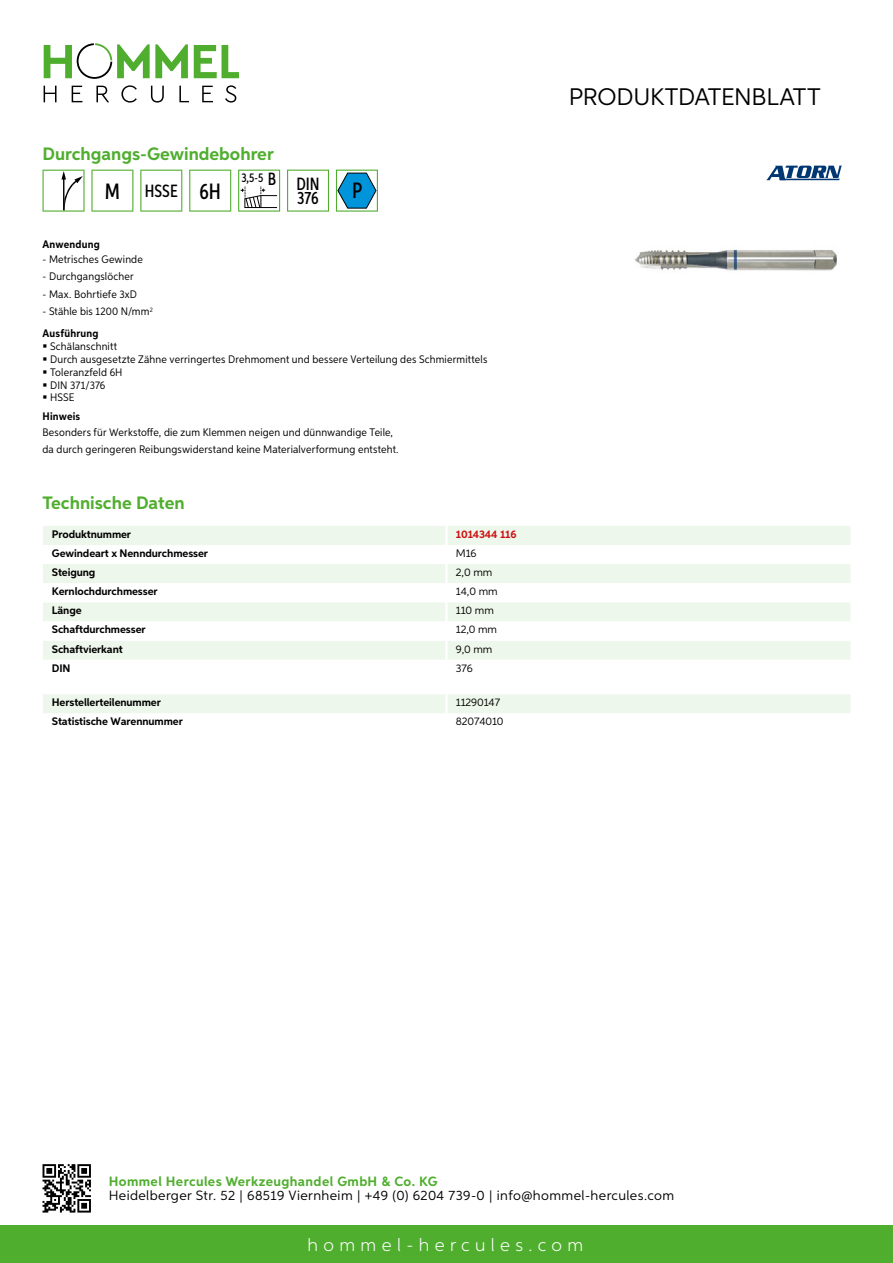
<style>
.page{position:relative;width:893px;height:1263px;background:#fff}
.page>*{position:absolute;margin:0;border:0;box-sizing:border-box;transform-origin:0 0}
.t1{font:24px "Aspira";letter-spacing:-.01em;color:#000}
.t2{font:500 22.2px "Aspira XX Nar";color:#000}
.t3{font:700 18px "Aspira";color:#50ae2f}
.t4{font:300 18px "Aspira";letter-spacing:.3em;color:#fff}
.t5{font:500 17.85px "Aspira XX Nar";color:#000}
.t6{font:13.5px "Aspira";letter-spacing:.03em;color:#000}
.t7{font:700 13.5px "Aspira";letter-spacing:.03em;color:#50ae2f}
.t8{font:500 12.6px "Aspira XX Nar";color:#000}
.t9{font:10.95px/12.8px "Aspira Nar";letter-spacing:.015em;color:#000}
.t10{font:700 10.95px "Aspira";letter-spacing:-.01em;color:#000}
.t11{font:10.95px "Aspira";letter-spacing:-.01em;color:#000}
.t12{font:700 10.95px "Aspira Nar";letter-spacing:.02em;color:#000}
.t13{font:700 10.95px "Aspira";letter-spacing:-.01em;color:#cd1013}
.s1{font-size:22.2px}
.s2{font-size:17.85px}
.s3{font-weight:700}
</style>
<div class="page">
<div style="left:0;top:1226px;width:893px;height:37px;background:#50ae2f"></div>
<svg style="left:43px;top:1164px;width:48px;height:48px"></svg>
<svg style="left:194px;top:45px;width:45px;height:33px"></svg>
<svg style="left:44px;top:43px;width:144px;height:36px"></svg>
<svg style="left:44px;top:86px;width:13px;height:16px"></svg>
<svg style="left:72px;top:86px;width:10px;height:16px"></svg>
<svg style="left:96px;top:86px;width:13px;height:16px"></svg>
<svg style="left:121px;top:85px;width:16px;height:18px"></svg>
<svg style="left:151px;top:86px;width:13px;height:17px"></svg>
<svg style="left:179px;top:86px;width:10px;height:16px"></svg>
<svg style="left:202px;top:86px;width:11px;height:16px"></svg>
<svg style="left:225px;top:85px;width:11px;height:18px"></svg>
<div style="left:43px;top:526px;width:807px;height:19px;background:#eef7eb"></div>
<svg style="left:43px;top:564px;width:807px;height:96px;fill:#eef7eb"></svg>
<hr style="left:445px;top:526px;width:3px;height:19px;background:#fff">
<hr style="left:445px;top:564px;width:3px;height:19px;background:#fff">
<hr style="left:445px;top:583px;width:3px;height:19px;background:#fff">
<hr style="left:445px;top:602px;width:3px;height:19px;background:#fff">
<hr style="left:445px;top:621px;width:3px;height:20px;background:#fff">
<hr style="left:445px;top:641px;width:3px;height:19px;background:#fff">
<div style="left:43px;top:694px;width:807px;height:19px;background:#eef7eb"></div>
<svg style="left:43px;top:170px;width:42px;height:42px"></svg>
<svg style="left:91px;top:170px;width:42px;height:42px"></svg>
<svg style="left:140px;top:170px;width:42px;height:42px"></svg>
<svg style="left:189px;top:170px;width:42px;height:42px"></svg>
<svg style="left:238px;top:170px;width:42px;height:42px"></svg>
<svg style="left:287px;top:170px;width:42px;height:42px"></svg>
<svg style="left:336px;top:170px;width:42px;height:42px"></svg>
<img style="left:634px;top:249px;width:203px;height:22px">
<svg style="left:766px;top:166px;width:76px;height:14px"></svg>
<h3 class="t3" style="left:43px;top:142px;width:233px">Durchgangs-Gewindebohrer</h3>
<h3 class="t5" style="left:105px;top:180px;width:118px"><span class="s1">M</span> HSSE <span class="s1">6H</span></h3>
<p class="t8" style="left:241px;top:169px;width:80px">3,5-5 <span class="s2">B DIN</span></p>
<h3 class="t5" style="left:297px;top:187px;width:23px">376</h3>
<h2 class="t2" style="left:352px;top:177px;width:12px">P</h2>
<p class="t12" style="left:43px;top:237px;width:59px">Anwendung</p>
<p class="t9" style="left:43px;top:252px;width:102px">- Metrisches Gewinde</p>
<p class="t9" style="left:43px;top:270px;width:93px">- Durchgangslöcher</p>
<p class="t9" style="left:43px;top:287px;width:96px">- Max. Bohrtiefe 3xD</p>
<p class="t9" style="left:43px;top:300px;width:112px;line-height:22.2px">- Stähle bis 1200 N/mm<sup>2<br></sup><span class="s3">Ausführung</span></p>
<p class="t9" style="left:50px;top:340px;width:439px">Schälanschnitt<br>Durch ausgesetzte Zähne verringertes Drehmoment und bessere Verteilung des Schmiermittels<br>Toleranzfeld 6H<br>DIN 371/376<br>HSSE</p>
<p class="t12" style="left:43px;top:410px;width:39px">Hinweis</p>
<p class="t9" style="left:43px;top:423px;width:357px;line-height:17.5px">Besonders für Werkstoffe, die zum Klemmen neigen und dünnwandige Teile, da durch geringeren Reibungswiderstand keine Materialverformung entsteht.</p>
<h3 class="t3" style="left:43px;top:492px;width:144px">Technische Daten</h3>
<p class="t10" style="left:52px;top:527px;width:81px">Produktnummer</p>
<p class="t13" style="left:456px;top:527px;width:62px">1014344 116</p>
<p class="t10" style="left:52px;top:546px;width:158px">Gewindeart x Nenndurchmesser</p>
<p class="t11" style="left:456px;top:546px;width:22px">M16</p>
<p class="t10" style="left:52px;top:565px;width:45px">Steigung</p>
<p class="t11" style="left:456px;top:565px;width:38px">2,0 mm</p>
<p class="t10" style="left:52px;top:585px;width:107px">Kernlochdurchmesser</p>
<p class="t11" style="left:456px;top:585px;width:43px">14,0 mm</p>
<p class="t10" style="left:52px;top:604px;width:31px">Länge</p>
<p class="t11" style="left:456px;top:604px;width:40px">110 mm</p>
<p class="t10" style="left:52px;top:623px;width:95px">Schaftdurchmesser</p>
<p class="t11" style="left:456px;top:623px;width:43px">12,0 mm</p>
<p class="t10" style="left:52px;top:642px;width:72px">Schaftvierkant</p>
<p class="t11" style="left:456px;top:642px;width:38px">9,0 mm</p>
<p class="t10" style="left:52px;top:661px;width:20px">DIN</p>
<p class="t11" style="left:456px;top:661px;width:18px">376</p>
<p class="t10" style="left:52px;top:696px;width:111px">Herstellerteilenummer</p>
<p class="t11" style="left:456px;top:696px;width:46px">11290147</p>
<p class="t10" style="left:52px;top:715px;width:132px">Statistische Warennummer</p>
<p class="t11" style="left:456px;top:715px;width:49px">82074010</p>
<h1 class="t1" style="left:569px;top:82px;width:253px">Produktdatenblatt</h1>
<p class="t7" style="left:109px;top:1172px;width:330px">Hommel Hercules Werkzeughandel GmbH &amp; Co. KG</p>
<p class="t6" style="left:109px;top:1187px;width:567px">Heidelberger Str. 52 | 68519 Viernheim | +49 (0) 6204 739-0 | info@hommel-hercules.com</p>
<h3 class="t4" style="left:307px;top:1234px;width:277px">hommel-hercules.com</h3>
</div>
